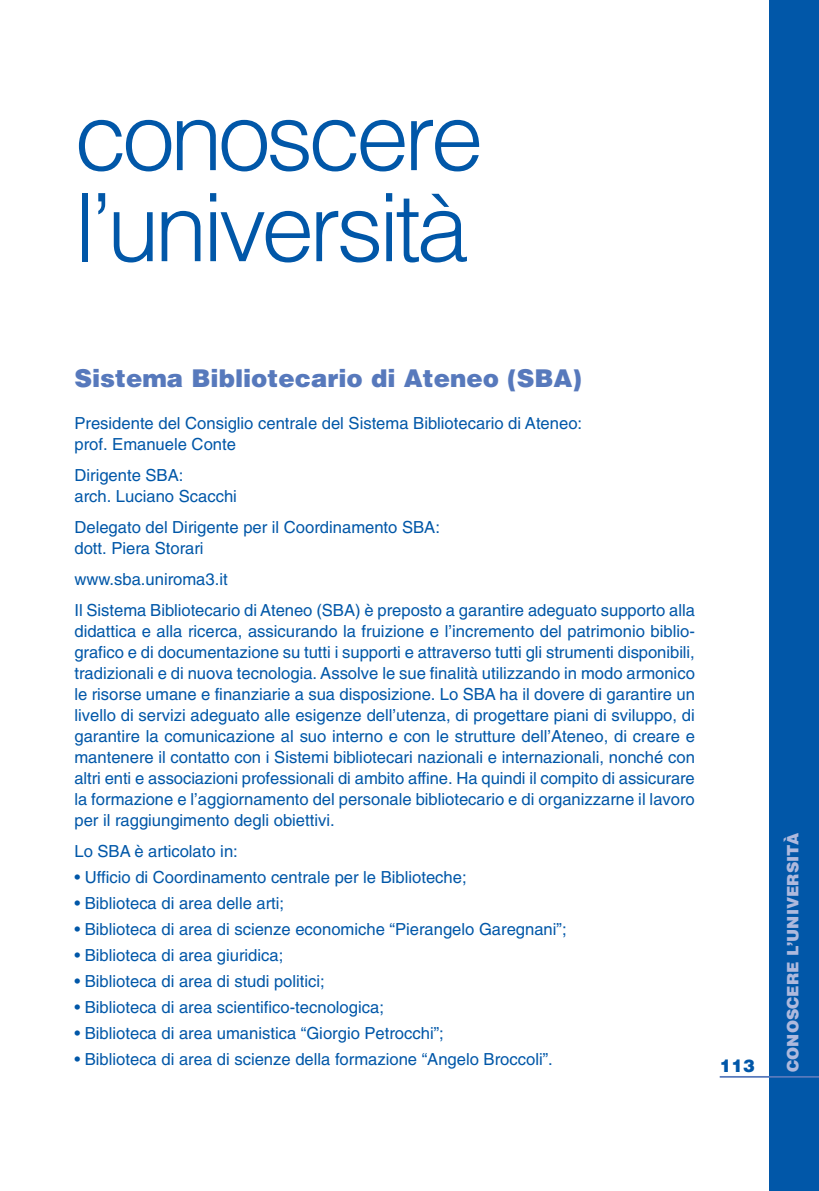
<style>
.page{position:relative;width:819px;height:1191px;background:#fff}
.page>*{position:absolute;margin:0;border:0;box-sizing:border-box;transform-origin:0 0}
.t1{font:300 94.5px/91px "Helvetica";letter-spacing:-.05em;color:#0157a8}
.t2{font:900 24.5px "Helvetica";color:#5779bc}
.t3{font:900 17.5px "Helvetica";color:#0157a8}
.t4{font:16.62px/21px "Helvetica";color:#0157a8}
.t5{font:900 15.75px "Helvetica";color:#aeb9dd}
</style>
<div class="page">
<div style="left:769px;top:0;width:50px;height:1191px;background:#0157a8"></div>
<hr style="left:719px;top:1076px;width:100px;height:1px;background:#5779bc">
<h1 class="t1" style="left:74px;top:100px;width:410px">conoscere l’università</h1>
<h2 class="t2" style="left:74px;top:364px;width:509px">Sistema Bibliotecario di Ateneo (SBA)</h2>
<p class="t4" style="left:74px;top:414px;width:509px">Presidente del Consiglio centrale del Sistema Bibliotecario di Ateneo: prof. Emanuele Conte</p>
<p class="t4" style="left:74px;top:466px;width:164px">Dirigente SBA:<br>arch. Luciano Scacchi</p>
<p class="t4" style="left:74px;top:518px;width:367px">Delegato del Dirigente per il Coordinamento SBA: dott. Piera Storari</p>
<p class="t4" style="left:74px;top:565px;width:622px;line-height:31px">www.sba.uniroma3.it<br>Il Sistema Bibliotecario di Ateneo (SBA) è preposto a garantire adeguato supporto alla</p>
<p class="t4" style="left:74px;top:622px;width:622px;text-align:justify">didattica e alla ricerca, assicurando la fruizione e l’incremento del patrimonio biblio&shy;grafico e di documentazione su tutti i supporti e attraverso tutti gli strumenti disponibili, tradizionali e di nuova tecnologia. Assolve le sue finalità utilizzando in modo armonico le risorse umane e finanziarie a sua disposizione. Lo SBA ha il dovere di garantire un livello di servizi adeguato alle esigenze dell’utenza, di progettare piani di sviluppo, di garantire la comunicazione al suo interno e con le strutture dell’Ateneo, di creare e mantenere il contatto con i Sistemi bibliotecari nazionali e internazionali, nonché con altri enti e associazioni professionali di ambito affine. Ha quindi il compito di assicurare la formazione e l’aggiornamento del personale bibliotecario e di organizzarne il lavoro per il raggiungimento degli obiettivi.</p>
<p class="t4" style="left:74px;top:842px;width:165px">Lo SBA è articolato in:</p>
<p class="t4" style="left:74px;top:868px;width:394px">• Ufficio di Coordinamento centrale per le Biblioteche;</p>
<p class="t4" style="left:74px;top:894px;width:211px">• Biblioteca di area delle arti;</p>
<p class="t4" style="left:74px;top:920px;width:494px">• Biblioteca di area di scienze economiche “Pierangelo Garegnani”;</p>
<p class="t4" style="left:74px;top:946px;width:210px">• Biblioteca di area giuridica;</p>
<p class="t4" style="left:74px;top:972px;width:252px">• Biblioteca di area di studi politici;</p>
<p class="t4" style="left:74px;top:998px;width:311px">• Biblioteca di area scientifico-tecnologica;</p>
<p class="t4" style="left:74px;top:1024px;width:371px">• Biblioteca di area umanistica “Giorgio Petrocchi”;</p>
<p class="t4" style="left:74px;top:1050px;width:480px">• Biblioteca di area di scienze della formazione “Angelo Broccoli”.</p>
<p class="t3" style="left:719px;top:1055px;width:37px">113</p>
<p class="t5" style="left:783px;top:1071px;width:241px;rotate:-90deg">CONOSCERE L’UNIVERSITÀ</p>
</div>
